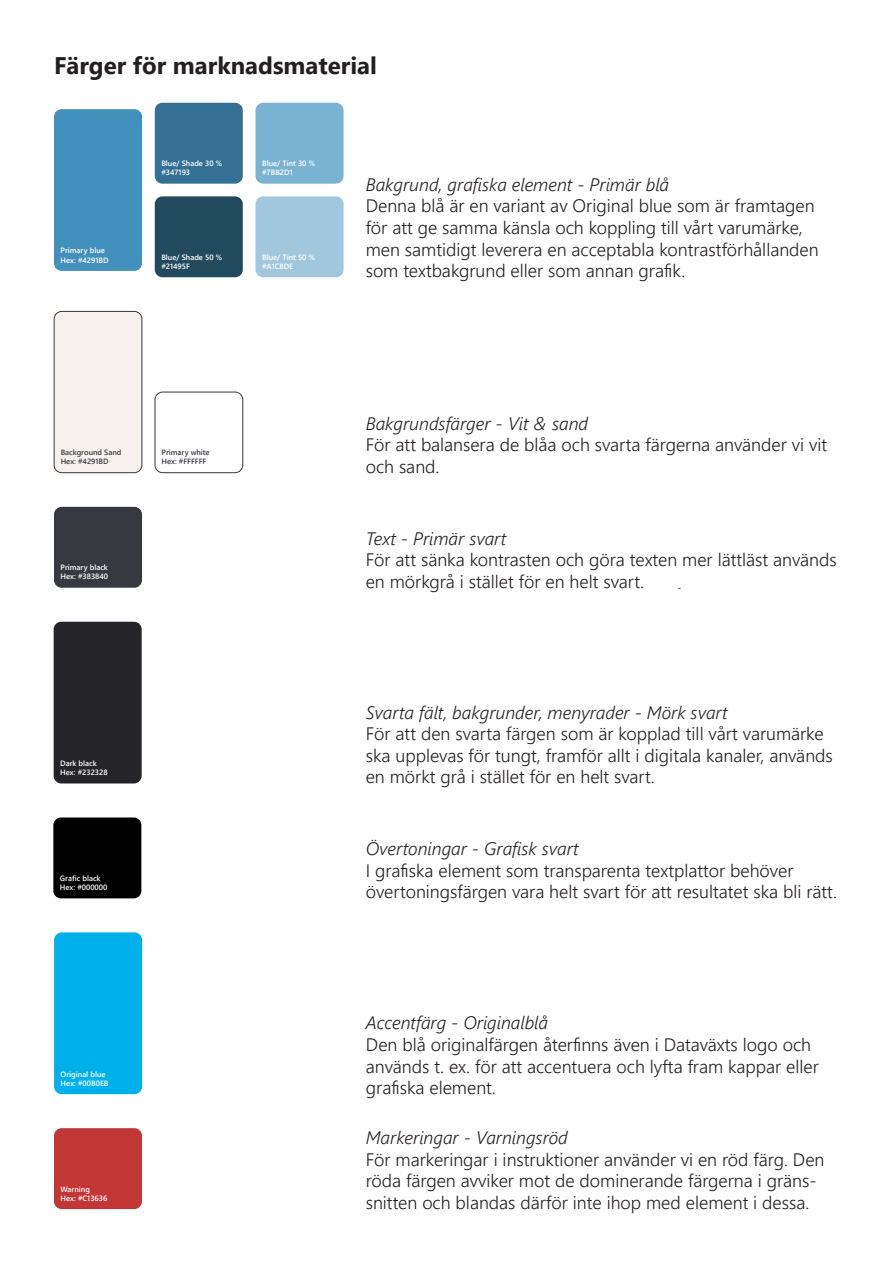
<style>
.page{position:relative;width:893px;height:1263px;background:#fff}
.page>*{position:absolute;margin:0;border:0;box-sizing:border-box;transform-origin:0 0}
.t1{font:700 24px "Segoe UI";color:#231f20}
.t2{font:300 18px/21.6px "Segoe UI";color:#231f20}
.t3{font:italic 300 18px "Segoe UI";color:#231f20}
.t4{font:9.9px "Segoe UI";color:#000}
.t5{font:600 7.65px/9.1px "Segoe UI";color:#fff}
.t6{font:600 7.65px/9.1px "Segoe UI";color:#383840}
</style>
<div class="page">
<hr style="left:892px;top:33px;width:1px;height:95px;background:#231f20">
<div style="left:54px;top:109px;width:88px;height:162px;background:#4291bd;border-radius:8px"></div>
<div style="left:256px;top:103px;width:88px;height:81px;background:#7ab3d1;border-radius:8px"></div>
<div style="left:256px;top:196px;width:88px;height:81px;background:#a1c7de;border-radius:8px"></div>
<div style="left:155px;top:103px;width:88px;height:81px;background:#337094;border-radius:8px"></div>
<div style="left:155px;top:196px;width:88px;height:81px;background:#214a5e;border-radius:8px"></div>
<div style="left:54px;top:311px;width:88px;height:162px;background:#f7f2ed;border-radius:8px"></div>
<div style="left:54px;top:311px;width:88px;height:162px;border:1px solid #383840;border-radius:8px"></div>
<div style="left:155px;top:392px;width:88px;height:81px;border:1px solid #383840;border-radius:8px"></div>
<div style="left:54px;top:507px;width:88px;height:81px;background:#383840;border-radius:8px"></div>
<div style="left:54px;top:622px;width:88px;height:161px;background:#242429;border-radius:8px"></div>
<div style="left:53px;top:817px;width:88px;height:81px;background:#000;border-radius:8px"></div>
<div style="left:54px;top:932px;width:88px;height:162px;background:#00b0eb;border-radius:8px"></div>
<div style="left:54px;top:1128px;width:88px;height:81px;background:#c23636;border-radius:8px"></div>
<p class="t1" style="left:54px;top:43px;width:324px">Färger för marknadsmaterial</p>
<p class="t5" style="left:61px;top:245px;width:50px">Primary blue<br>Hex: #4291BD</p>
<p class="t5" style="left:161px;top:158px;width:62px">Blue/ Shade 30 % #347193</p>
<p class="t5" style="left:161px;top:252px;width:62px">Blue/ Shade 50 % #21495F</p>
<p class="t5" style="left:262px;top:158px;width:54px">Blue/ Tint 30 % #7BB2D1</p>
<p class="t5" style="left:262px;top:252px;width:54px">Blue/ Tint 50 % #A1C8DE</p>
<p class="t3" style="left:366px;top:167px;width:305px">Bakgrund, grafiska element - Primär blå</p>
<p class="t2" style="left:366px;top:193px;width:455px">Denna blå är en variant av Original blue som är framtagen för att ge samma känsla och koppling till vårt varumärke, men samtidigt leverera en acceptabla kontrastförhållanden som textbakgrund eller som annan grafik.</p>
<p class="t6" style="left:61px;top:447px;width:62px">Background Sand<br>Hex: #4291BD</p>
<p class="t6" style="left:162px;top:447px;width:50px">Primary white<br>Hex: #FFFFFF</p>
<p class="t5" style="left:61px;top:562px;width:49px">Primary black<br>Hex: #383840</p>
<p class="t5" style="left:60px;top:758px;width:49px">Dark black<br>Hex: #232328</p>
<p class="t5" style="left:60px;top:873px;width:49px">Grafic black<br>Hex: #000000</p>
<p class="t5" style="left:61px;top:1069px;width:49px">Original blue<br>Hex: #00B0EB</p>
<p class="t5" style="left:61px;top:1183px;width:48px">Warning<br>Hex: #C13636</p>
<p class="t3" style="left:366px;top:406px;width:224px">Bakgrundsfärger - Vit &amp; sand</p>
<p class="t2" style="left:366px;top:432px;width:463px">För att balansera de blåa och svarta färgerna använder vi vit och sand.</p>
<p class="t3" style="left:366px;top:521px;width:142px">Text - Primär svart</p>
<p class="t2" style="left:366px;top:547px;width:472px">För att sänka kontrasten och göra texten mer lättläst används en mörkgrå i stället för en helt svart.</p>
<p class="t4" style="left:678px;top:578px;width:5px">-</p>
<p class="t3" style="left:366px;top:695px;width:363px">Svarta fält, bakgrunder, menyrader - Mörk svart</p>
<p class="t2" style="left:366px;top:721px;width:469px">För att den svarta färgen som är kopplad till vårt varumärke ska upplevas för tungt, framför allt i digitala kanaler, används en mörkt grå i stället för en helt svart.</p>
<p class="t3" style="left:366px;top:832px;width:215px">Övertoningar - Grafisk svart</p>
<p class="t2" style="left:366px;top:858px;width:473px">I grafiska element som transparenta textplattor behöver övertoningsfärgen vara helt svart för att resultatet ska bli rätt.</p>
<p class="t3" style="left:366px;top:1006px;width:184px">Accentfärg - Originalblå</p>
<p class="t2" style="left:366px;top:1032px;width:454px">Den blå originalfärgen återfinns även i Dataväxts logo och används t. ex. för att accentuera och lyfta fram kappar eller grafiska element.</p>
<p class="t3" style="left:366px;top:1121px;width:204px">Markeringar - Varningsröd</p>
<p class="t2" style="left:366px;top:1147px;width:460px">För markeringar i instruktioner använder vi en röd färg. Den röda färgen avviker mot de dominerande färgerna i gräns&shy;snitten och blandas därför inte ihop med element i dessa.</p>
</div>
